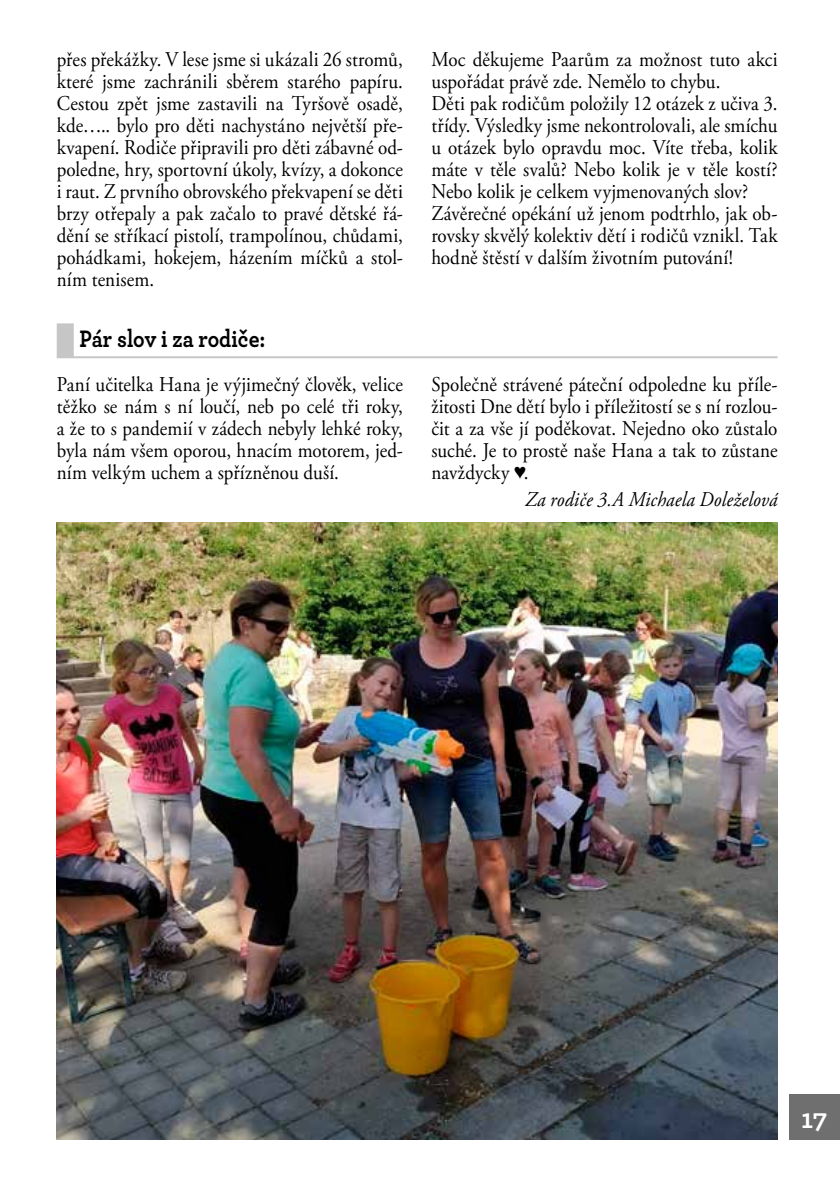
<style>
.page{position:relative;width:840px;height:1191px;background:#fff}
.page>*{position:absolute;margin:0;border:0;box-sizing:border-box;transform-origin:0 0}
.t1{font:700 28px "Archer";color:#fff}
.t2{font:700 25px "Archer";color:#000;scale:.87 1}
.t3{font:21px/22px "Adobe Garamond Pro";letter-spacing:.005em;color:#000;text-align:justify;scale:.9 1}
.t4{font:italic 21px "Adobe Garamond Pro";letter-spacing:.01em;color:#000;scale:.9 1}
.s1{font-family:"Times New Roman";font-size:20px}
</style>
<div class="page">
<div style="left:788px;top:1094px;width:51px;height:46px;background:#706f6f"></div>
<div style="left:57px;top:323px;width:17px;height:34px;background:#c6c6c6"></div>
<hr style="left:57px;top:356px;width:720px;height:2px;background:#c6c6c6">
<img style="left:57px;top:523px;width:720px;height:617px">
<p class="t3" style="left:57px;top:49px;width:386px">přes překážky. V lese jsme si ukázali 26 stromů, které jsme zachránili sběrem starého papíru.<br>Cestou zpět jsme zastavili na Tyršově osadě, kde….. bylo pro děti nachystáno největší pře&shy;kvapení. Rodiče připravili pro děti zábavné od&shy;poledne, hry, sportovní úkoly, kvízy, a dokonce i raut. Z prvního obrovského překvapení se děti brzy otřepaly a pak začalo to pravé dětské řá&shy;dění se stříkací pistolí, trampolínou, chůdami, pohádkami, hokejem, házením míčků a stol&shy;ním tenisem.</p>
<p class="t3" style="left:431px;top:49px;width:386px;text-align:left">Moc děkujeme Paarům za možnost tuto akci uspořádat právě zde. Nemělo to chybu.<br>Děti pak rodičům položily 12 otázek z učiva 3. třídy. Výsledky jsme nekontrolovali, ale smíchu u otázek bylo opravdu moc. Víte třeba, kolik máte v těle svalů? Nebo kolik je v těle kostí?<br>Nebo kolik je celkem vyjmenovaných slov?<br>Závěrečné opékání už jenom podtrhlo, jak ob&shy;rovsky skvělý kolektiv dětí i rodičů vznikl. Tak hodně štěstí v dalším životním putování!</p>
<p class="t2" style="left:79px;top:319px;width:215px">Pár slov i za rodiče:</p>
<p class="t3" style="left:57px;top:374px;width:386px">Paní učitelka Hana je výjimečný člověk, velice těžko se nám s ní loučí, neb po celé tři roky, a že to s pandemií v zádech nebyly lehké roky, byla nám všem oporou, hnacím motorem, jed&shy;ním velkým uchem a spřízněnou duší.</p>
<p class="t3" style="left:431px;top:374px;width:386px">Společně strávené páteční odpoledne ku příle&shy;žitosti Dne dětí bylo i příležitostí se s ní rozlou&shy;čit a za vše jí poděkovat. Nejedno oko zůstalo suché. Je to prostě naše Hana a tak to zůstane navždycky <span class="s1">♥</span>.</p>
<p class="t4" style="left:525px;top:487px;width:281px">Za rodiče 3.A Michaela Doleželová</p>
<h1 class="t1" style="left:800px;top:1097px;width:28px">17</h1>
</div>
